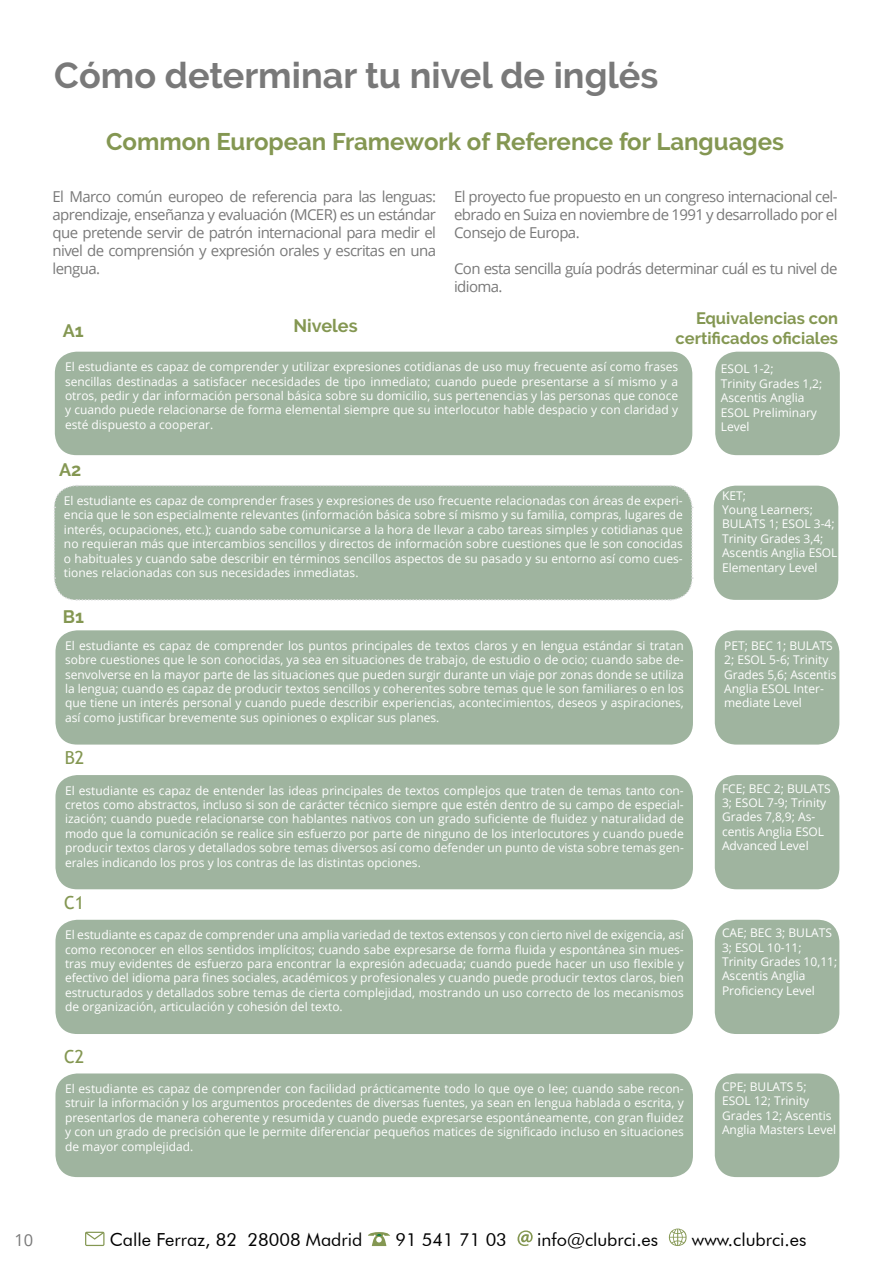
<style>
.page{position:relative;width:893px;height:1263px;background:#fff}
.page>*{position:absolute;margin:0;border:0;box-sizing:border-box;transform-origin:0 0}
.t1{font:700 36px "Raleway";color:#797979}
.t2{font:700 24px "Raleway";color:#849752}
.t3{font:18px "Futura BT";color:#000}
.t4{font:700 18px "Raleway";color:#849752}
.t5{font:18px "Trebuchet MS";color:#849752}
.t6{font:700 16.5px/19.8px "Raleway";color:#849752;text-align:right}
.t7{font:16.5px "Open Sans";color:#797979}
.t8{font:15px/18px "Open Sans";letter-spacing:-.04em;color:#797979;text-align:justify}
.t9{font:12px/14.4px "Open Sans";color:#fff;text-align:justify}
</style>
<div class="page">
<div style="left:55px;top:352px;width:637px;height:103px;background:#9fb49f;border-radius:22px"></div>
<div style="left:715px;top:352px;width:125px;height:103px;background:#9fb49f;border-radius:22px"></div>
<div style="left:54px;top:485px;width:639px;height:116px;background:#9fb49f"></div>
<div style="left:714px;top:486px;width:124px;height:114px;background:#9fb49f;border-radius:22px"></div>
<div style="left:55px;top:630px;width:638px;height:114px;background:#9fb49f;border-radius:22px"></div>
<div style="left:715px;top:630px;width:124px;height:114px;background:#9fb49f;border-radius:22px"></div>
<div style="left:55px;top:775px;width:638px;height:114px;background:#9fb49f;border-radius:22px"></div>
<div style="left:715px;top:775px;width:124px;height:114px;background:#9fb49f;border-radius:22px"></div>
<div style="left:55px;top:920px;width:638px;height:114px;background:#9fb49f;border-radius:22px"></div>
<div style="left:715px;top:920px;width:124px;height:114px;background:#9fb49f;border-radius:22px"></div>
<div style="left:55px;top:1073px;width:638px;height:104px;background:#9fb49f;border-radius:22px"></div>
<div style="left:715px;top:1073px;width:124px;height:104px;background:#9fb49f;border-radius:22px"></div>
<svg style="left:85px;top:1232px;width:19px;height:14px"></svg>
<svg style="left:368px;top:1232px;width:22px;height:14px"></svg>
<svg style="left:517px;top:1230px;width:16px;height:16px"></svg>
<svg style="left:669px;top:1228px;width:18px;height:18px"></svg>
<h1 class="t1" style="left:54px;top:55px;width:606px">Cómo determinar tu nivel de inglés</h1>
<h2 class="t2" style="left:106px;top:128px;width:679px">Common European Framework of Reference for Languages</h2>
<p class="t8" style="left:53px;top:187px;width:385px">El Marco común europeo de referencia para las lenguas: aprendizaje, enseñanza y evaluación (MCER) es un estándar que pretende servir de patrón internacional para medir el nivel de comprensión y expresión orales y escritas en una lengua.</p>
<p class="t8" style="left:454px;top:187px;width:385px">El proyecto fue propuesto en un congreso internacional cel&shy;ebrado en Suiza en noviembre de 1991 y desarrollado por el Consejo de Europa.</p>
<p class="t8" style="left:454px;top:259px;width:385px">Con esta sencilla guía podrás determinar cuál es tu nivel de idioma.</p>
<h3 class="t6" style="left:676px;top:308px;width:164px">Equivalencias con certificados oficiales</h3>
<h3 class="t4" style="left:294px;top:315px;width:66px">Niveles</h3>
<p class="t9" style="left:65px;top:359px;width:615px">El estudiante es capaz de comprender y utilizar expresiones cotidianas de uso muy frecuente así como frases sencillas destinadas a satisfacer necesidades de tipo inmediato; cuando puede presentarse a sí mismo y a otros, pedir y dar información personal básica sobre su domicilio, sus pertenencias y las personas que conoce y cuando puede relacionarse de forma elemental siempre que su interlocutor hable despacio y con claridad y esté dispuesto a cooperar.</p>
<h3 class="t4" style="left:63px;top:321px;width:22px">A1</h3>
<p class="t9" style="left:721px;top:362px;width:103px;text-align:left">ESOL 1-2;<br>Trinity Grades 1,2;<br>Ascentis Anglia<br>ESOL Preliminary<br>Level</p>
<h3 class="t4" style="left:59px;top:460px;width:24px">A2</h3>
<p class="t9" style="left:64px;top:493px;width:620px">El estudiante es capaz de comprender frases y expresiones de uso frecuente relacionadas con áreas de experi&shy;encia que le son especialmente relevantes (información básica sobre sí mismo y su familia, compras, lugares de interés, ocupaciones, etc.); cuando sabe comunicarse a la hora de llevar a cabo tareas simples y cotidianas que no requieran más que intercambios sencillos y directos de información sobre cuestiones que le son conocidas o habituales y cuando sabe describir en términos sencillos aspectos de su pasado y su entorno así como cues&shy;tiones relacionadas con sus necesidades inmediatas.</p>
<p class="t9" style="left:722px;top:488px;width:117px;text-align:left">KET;<br>Young Learners;<br>BULATS 1; ESOL 3-4;<br>Trinity Grades 3,4;<br>Ascentis Anglia ESOL<br>Elementary Level</p>
<h3 class="t4" style="left:63px;top:606px;width:23px">B1</h3>
<p class="t9" style="left:65px;top:638px;width:620px">El estudiante es capaz de comprender los puntos principales de textos claros y en lengua estándar si tratan sobre cuestiones que le son conocidas, ya sea en situaciones de trabajo, de estudio o de ocio; cuando sabe de&shy;senvolverse en la mayor parte de las situaciones que pueden surgir durante un viaje por zonas donde se utiliza la lengua; cuando es capaz de producir textos sencillos y coherentes sobre temas que le son familiares o en los que tiene un interés personal y cuando puede describir experiencias, acontecimientos, deseos y aspiraciones, así como justificar brevemente sus opiniones o explicar sus planes.</p>
<h3 class="t5" style="left:65px;top:747px;width:21px">B2</h3>
<p class="t9" style="left:65px;top:783px;width:620px">El estudiante es capaz de entender las ideas principales de textos complejos que traten de temas tanto con&shy;cretos como abstractos, incluso si son de carácter técnico siempre que estén dentro de su campo de especial&shy;ización; cuando puede relacionarse con hablantes nativos con un grado suficiente de fluidez y naturalidad de modo que la comunicación se realice sin esfuerzo por parte de ninguno de los interlocutores y cuando puede producir textos claros y detallados sobre temas diversos así como defender un punto de vista sobre temas gen&shy;erales indicando los pros y los contras de las distintas opciones.</p>
<h3 class="t5" style="left:64px;top:892px;width:21px">C1</h3>
<p class="t9" style="left:65px;top:927px;width:620px">El estudiante es capaz de comprender una amplia variedad de textos extensos y con cierto nivel de exigencia, así como reconocer en ellos sentidos implícitos; cuando sabe expresarse de forma fluida y espontánea sin mues&shy;tras muy evidentes de esfuerzo para encontrar la expresión adecuada; cuando puede hacer un uso flexible y efectivo del idioma para fines sociales, académicos y profesionales y cuando puede producir textos claros, bien estructurados y detallados sobre temas de cierta complejidad, mostrando un uso correcto de los mecanismos de organización, articulación y cohesión del texto.</p>
<h3 class="t5" style="left:64px;top:1046px;width:21px">C2</h3>
<p class="t9" style="left:65px;top:1081px;width:620px">El estudiante es capaz de comprender con facilidad prácticamente todo lo que oye o lee; cuando sabe recon&shy;struir la información y los argumentos procedentes de diversas fuentes, ya sean en lengua hablada o escrita, y presentarlos de manera coherente y resumida y cuando puede expresarse espontáneamente, con gran fluidez y con un grado de precisión que le permite diferenciar pequeños matices de significado incluso en situaciones de mayor complejidad.</p>
<p class="t9" style="left:724px;top:638px;width:114px;text-align:left">PET; BEC 1; BULATS<br>2; ESOL 5-6; Trinity<br>Grades 5,6; Ascentis<br>Anglia ESOL Inter&shy;mediate Level</p>
<p class="t9" style="left:722px;top:781px;width:110px;text-align:left">FCE; BEC 2; BULATS<br>3; ESOL 7-9; Trinity<br>Grades 7,8,9; As&shy;centis Anglia ESOL<br>Advanced Level</p>
<p class="t9" style="left:722px;top:925px;width:117px;text-align:left">CAE; BEC 3; BULATS<br>3; ESOL 10-11;<br>Trinity Grades 10,11;<br>Ascentis Anglia<br>Proficiency Level</p>
<p class="t9" style="left:722px;top:1079px;width:116px;text-align:left">CPE; BULATS 5;<br>ESOL 12; Trinity<br>Grades 12; Ascentis<br>Anglia Masters Level</p>
<h3 class="t7" style="left:14px;top:1229px;width:20px">10</h3>
<h3 class="t3" style="left:110px;top:1229px;width:254px">Calle Ferraz, 82 28008 Madrid</h3>
<h3 class="t3" style="left:395px;top:1229px;width:113px">91 541 71 03</h3>
<h3 class="t3" style="left:537px;top:1229px;width:123px">info@clubrci.es</h3>
<h3 class="t3" style="left:692px;top:1229px;width:116px">www.clubrci.es</h3>
</div>
